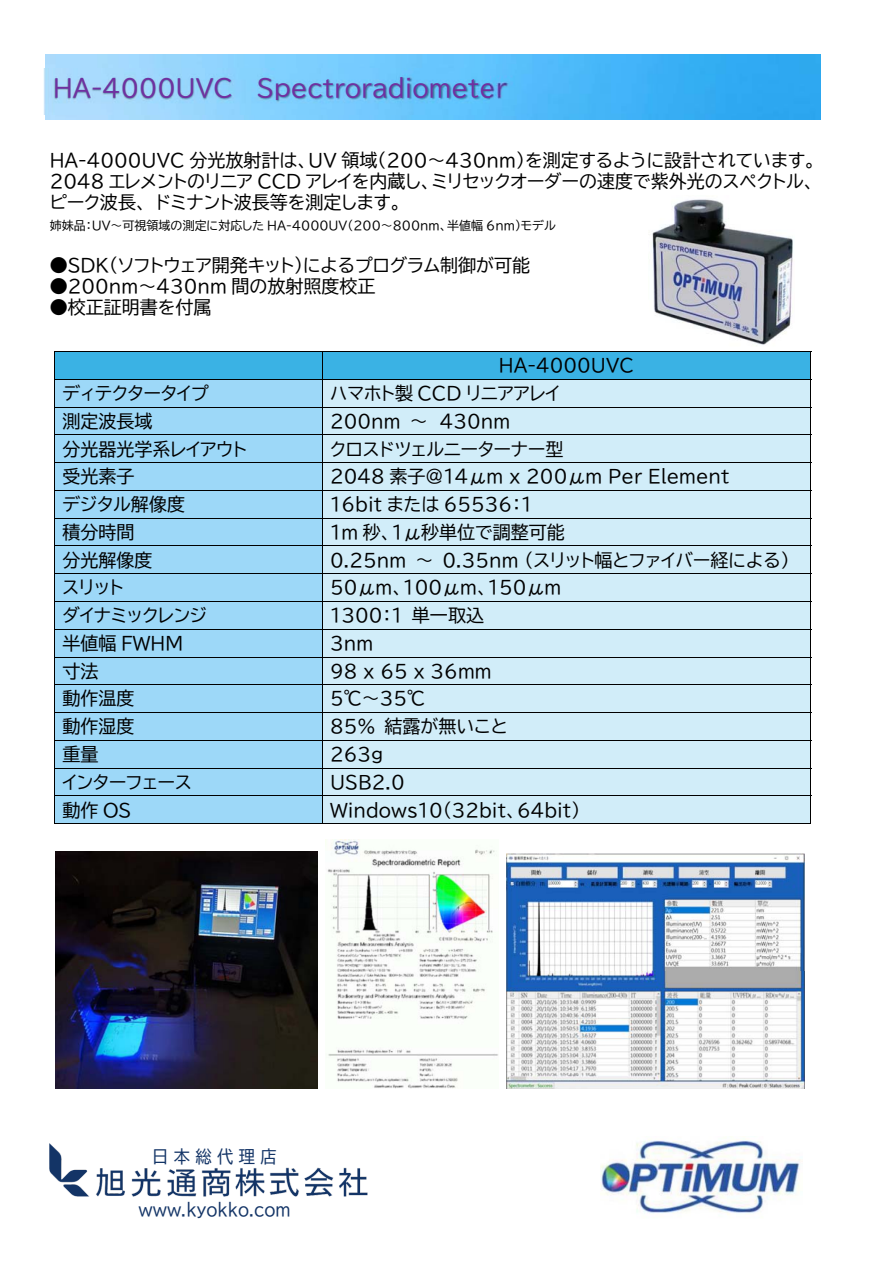
<style>
.page{position:relative;width:894px;height:1264px;background:#fff}
.page>*{position:absolute;margin:0;border:0;box-sizing:border-box;transform-origin:0 0}
.t1{font:24px "BIZ UDP Gothic";color:#7030a0}
.t2{font:18px/21px "BIZ UDP Gothic";color:#000;text-align:justify}
.t3{font:17.1px "BIZ UDP Gothic";color:#133466;scale:.95 1}
.t4{font:12px "BIZ UDP Gothic";color:#000}
</style>
<div class="page">
<div style="left:55px;top:352px;width:266px;height:27px;background:#3ab2e4"></div>
<div style="left:322px;top:352px;width:488px;height:27px;background:#3ab2e4"></div>
<hr style="left:54px;top:351px;width:756px;height:1px;background:#000">
<div style="left:55px;top:380px;width:266px;height:27px;background:#9dd8f8"></div>
<div style="left:322px;top:380px;width:488px;height:27px;background:#d1edf9"></div>
<hr style="left:54px;top:379px;width:756px;height:1px;background:#000">
<div style="left:55px;top:407px;width:266px;height:27px;background:#9dd8f8"></div>
<div style="left:322px;top:407px;width:488px;height:27px;background:#d1edf9"></div>
<hr style="left:54px;top:407px;width:756px;height:1px;background:#000">
<div style="left:55px;top:435px;width:266px;height:27px;background:#9dd8f8"></div>
<div style="left:322px;top:435px;width:488px;height:27px;background:#d1edf9"></div>
<hr style="left:54px;top:434px;width:756px;height:1px;background:#000">
<div style="left:55px;top:463px;width:266px;height:27px;background:#9dd8f8"></div>
<div style="left:322px;top:463px;width:488px;height:27px;background:#d1edf9"></div>
<hr style="left:54px;top:462px;width:756px;height:1px;background:#000">
<div style="left:55px;top:490px;width:266px;height:27px;background:#9dd8f8"></div>
<div style="left:322px;top:490px;width:488px;height:27px;background:#d1edf9"></div>
<hr style="left:54px;top:490px;width:756px;height:1px;background:#000">
<div style="left:55px;top:518px;width:266px;height:27px;background:#9dd8f8"></div>
<div style="left:322px;top:518px;width:488px;height:27px;background:#d1edf9"></div>
<hr style="left:54px;top:517px;width:756px;height:1px;background:#000">
<div style="left:55px;top:546px;width:266px;height:27px;background:#9dd8f8"></div>
<div style="left:322px;top:546px;width:488px;height:27px;background:#d1edf9"></div>
<hr style="left:54px;top:545px;width:756px;height:1px;background:#000">
<div style="left:55px;top:574px;width:266px;height:27px;background:#9dd8f8"></div>
<div style="left:322px;top:574px;width:488px;height:27px;background:#d1edf9"></div>
<hr style="left:54px;top:573px;width:756px;height:1px;background:#000">
<div style="left:55px;top:601px;width:266px;height:27px;background:#9dd8f8"></div>
<div style="left:322px;top:601px;width:488px;height:27px;background:#d1edf9"></div>
<hr style="left:54px;top:601px;width:756px;height:1px;background:#000">
<div style="left:55px;top:629px;width:266px;height:27px;background:#9dd8f8"></div>
<div style="left:322px;top:629px;width:488px;height:27px;background:#d1edf9"></div>
<hr style="left:54px;top:628px;width:756px;height:1px;background:#000">
<div style="left:55px;top:657px;width:266px;height:27px;background:#9dd8f8"></div>
<div style="left:322px;top:657px;width:488px;height:27px;background:#d1edf9"></div>
<hr style="left:54px;top:656px;width:756px;height:1px;background:#000">
<div style="left:55px;top:685px;width:266px;height:27px;background:#9dd8f8"></div>
<div style="left:322px;top:685px;width:488px;height:27px;background:#d1edf9"></div>
<hr style="left:54px;top:684px;width:756px;height:1px;background:#000">
<div style="left:55px;top:713px;width:266px;height:27px;background:#9dd8f8"></div>
<div style="left:322px;top:713px;width:488px;height:27px;background:#d1edf9"></div>
<hr style="left:54px;top:712px;width:756px;height:1px;background:#000">
<div style="left:55px;top:740px;width:266px;height:27px;background:#9dd8f8"></div>
<div style="left:322px;top:740px;width:488px;height:27px;background:#d1edf9"></div>
<hr style="left:54px;top:740px;width:756px;height:1px;background:#000">
<div style="left:55px;top:768px;width:266px;height:27px;background:#9dd8f8"></div>
<div style="left:322px;top:768px;width:488px;height:27px;background:#d1edf9"></div>
<hr style="left:54px;top:767px;width:756px;height:1px;background:#000">
<div style="left:55px;top:796px;width:266px;height:27px;background:#9dd8f8"></div>
<div style="left:322px;top:796px;width:488px;height:27px;background:#d1edf9"></div>
<hr style="left:54px;top:795px;width:756px;height:1px;background:#000">
<svg style="left:54px;top:352px;width:1px;height:471px"></svg>
<hr style="left:54px;top:823px;width:267px;height:1px;background:#000">
<svg style="left:321px;top:352px;width:1px;height:471px"></svg>
<hr style="left:322px;top:823px;width:488px;height:1px;background:#000">
<svg style="left:810px;top:351px;width:1px;height:473px"></svg>
<img style="left:652px;top:199px;width:141px;height:146px">
<img style="left:56px;top:851px;width:261px;height:237px">
<img style="left:325px;top:839px;width:173px;height:249px">
<img style="left:506px;top:853px;width:298px;height:235px">
<img style="left:45px;top:54px;width:775px;height:65px">
<img style="left:44px;top:68px;width:446px;height:46px">
<img style="left:490px;top:64px;width:26px;height:52px">
<img style="left:50px;top:1143px;width:317px;height:53px">
<img style="left:600px;top:1140px;width:201px;height:75px">
<h1 class="t1" style="left:53px;top:76px;width:455px">HA-4000UVC Spectroradiometer</h1>
<p class="t2" style="left:50px;top:150px;width:767px">HA-4000UVC 分光放射計は、UV 領域(200～430nm)を測定するように設計されています。2048 エレメントのリニア CCD アレイを内蔵し、ミリセックオーダーの速度で紫外光のスペクトル、ピーク波長、ドミナント波長等を測定します。</p>
<p class="t4" style="left:50px;top:220px;width:507px">姉妹品：UV～可視領域の測定に対応した HA-4000UV(200～800nm、半値幅 6nm)モデル</p>
<p class="t2" style="left:50px;top:255px;width:482px">●SDK(ソフトウェア開発キット)によるプログラム制御が可能</p>
<p class="t2" style="left:50px;top:276px;width:327px">●200nm～430nm 間の放射照度校正</p>
<p class="t2" style="left:50px;top:297px;width:163px">●校正証明書を付属</p>
<p class="t2" style="left:499px;top:355px;width:136px">HA-4000UVC</p>
<p class="t2" style="left:62px;top:383px;width:148px">ディテクタータイプ</p>
<p class="t2" style="left:330px;top:383px;width:231px">ハマホト製 CCD リニアアレイ</p>
<p class="t2" style="left:62px;top:410px;width:91px">測定波長域</p>
<p class="t2" style="left:330px;top:410px;width:182px">200nm ～ 430nm</p>
<p class="t2" style="left:62px;top:438px;width:186px">分光器光学系レイアウト</p>
<p class="t2" style="left:330px;top:438px;width:235px">クロスドツェルニーターナー型</p>
<p class="t2" style="left:62px;top:466px;width:73px">受光素子</p>
<p class="t2" style="left:330px;top:466px;width:401px">2048 素子＠14μm x 200μm Per Element</p>
<p class="t2" style="left:62px;top:493px;width:124px">デジタル解像度</p>
<p class="t2" style="left:330px;top:493px;width:204px">１６bit または 65536：1</p>
<p class="t2" style="left:62px;top:521px;width:73px">積分時間</p>
<p class="t2" style="left:330px;top:521px;width:236px">１m 秒、1μ秒単位で調整可能</p>
<p class="t2" style="left:62px;top:549px;width:91px">分光解像度</p>
<p class="t2" style="left:330px;top:549px;width:460px">0.25nm ～ 0.35nm (スリット幅とファイバー経による)</p>
<p class="t2" style="left:62px;top:577px;width:62px">スリット</p>
<p class="t2" style="left:330px;top:577px;width:233px">50μｍ、100μｍ、150μｍ</p>
<p class="t2" style="left:62px;top:604px;width:146px">ダイナミックレンジ</p>
<p class="t2" style="left:330px;top:604px;width:155px">1300：1 単一取込</p>
<p class="t2" style="left:62px;top:632px;width:122px">半値幅 FWHM</p>
<p class="t2" style="left:330px;top:632px;width:45px">３nm</p>
<p class="t2" style="left:62px;top:660px;width:37px">寸法</p>
<p class="t2" style="left:330px;top:660px;width:163px">98 x 65 x 36mm</p>
<p class="t2" style="left:62px;top:688px;width:73px">動作温度</p>
<p class="t2" style="left:330px;top:688px;width:97px">5℃～35℃</p>
<p class="t2" style="left:62px;top:716px;width:73px">動作湿度</p>
<p class="t2" style="left:330px;top:716px;width:179px">85% 結露が無いこと</p>
<p class="t2" style="left:62px;top:743px;width:37px">重量</p>
<p class="t2" style="left:330px;top:743px;width:55px">263g</p>
<p class="t2" style="left:62px;top:771px;width:131px">インターフェース</p>
<p class="t2" style="left:330px;top:771px;width:76px">USB2.0</p>
<p class="t2" style="left:62px;top:799px;width:70px">動作 OS</p>
<p class="t2" style="left:330px;top:799px;width:252px">Windows１０（３２bit、64bit）</p>
<p class="t3" style="left:152px;top:1147px;width:133px">日本総代理店</p>
<p class="t3" style="left:138px;top:1200px;width:162px">www.kyokko.com</p>
</div>
